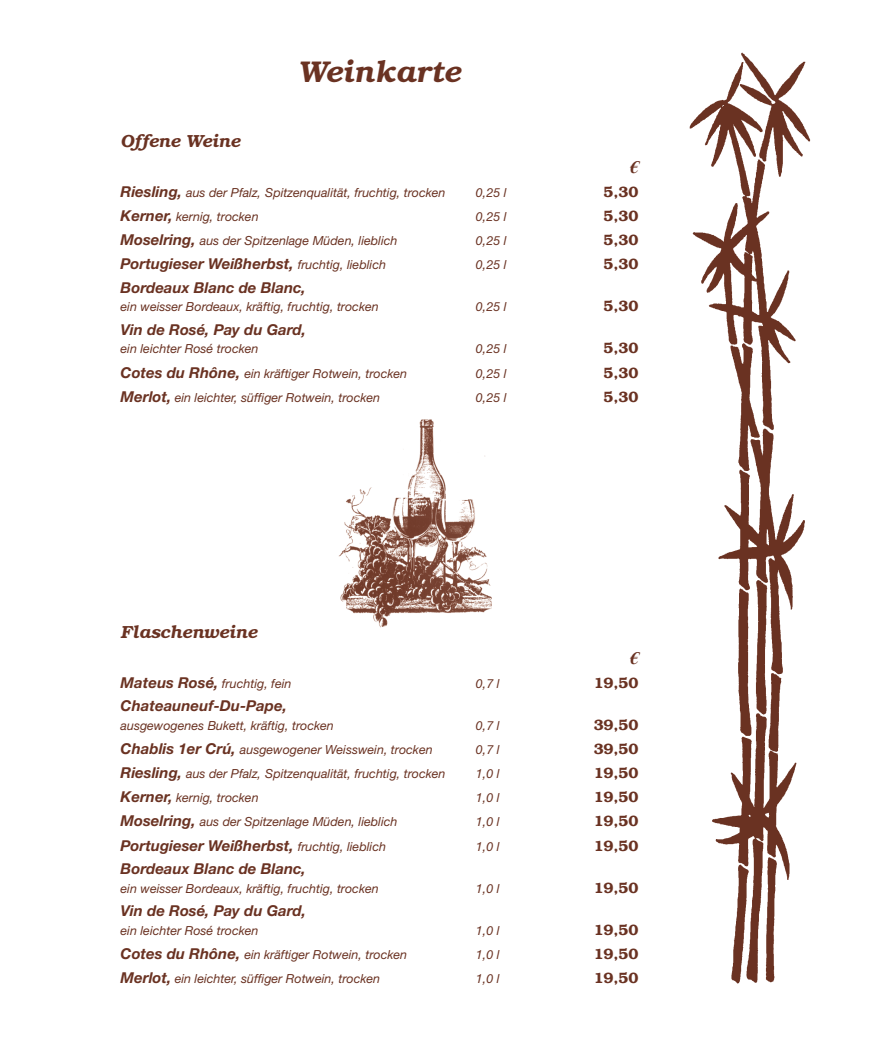
<style>
.page{position:relative;width:869px;height:1053px;background:#fff}
.page>*{position:absolute;margin:0;border:0;box-sizing:border-box;transform-origin:0 0}
.t1{font:italic 600 30px "Bookman";color:#6a3222}
.t2{font:italic 600 17.5px "Bookman";color:#6a3222}
.t3{font:italic 700 17.5px "Times New Roman";color:#6a3222}
.t4{font:italic 700 15px "Helvetica Neue";color:#6a3222}
.t5{font:600 15px "Bookman";color:#6a3222}
.t6{font:italic 12.5px "Helvetica Neue";color:#6a3222}
.s1{font-weight:700;font-size:15px}
.s2{font-weight:400;font-size:12.5px}
</style>
<div class="page">
<img style="left:689px;top:52px;width:122px;height:932px">
<img style="left:339px;top:419px;width:153px;height:209px">
<h2 class="t2" style="left:120px;top:130px;width:121px">Offene Weine</h2>
<h1 class="t1" style="left:298px;top:54px;width:163px">Weinkarte</h1>
<h2 class="t3" style="left:629px;top:155px;width:10px">€</h2>
<p class="t6" style="left:120px;top:185px;width:326px"><span class="s1">Riesling,</span> aus der Pfalz, Spitzenqualität, fruchtig, trocken</p>
<p class="t6" style="left:475px;top:185px;width:32px">0,25 l</p>
<p class="t5" style="left:603px;top:183px;width:36px">5,30</p>
<p class="t6" style="left:120px;top:209px;width:139px"><span class="s1">Kerner,</span> kernig, trocken</p>
<p class="t6" style="left:475px;top:209px;width:32px">0,25 l</p>
<p class="t5" style="left:603px;top:207px;width:36px">5,30</p>
<p class="t6" style="left:120px;top:233px;width:278px"><span class="s1">Moselring,</span> aus der Spitzenlage Müden, lieblich</p>
<p class="t6" style="left:475px;top:233px;width:32px">0,25 l</p>
<p class="t5" style="left:603px;top:231px;width:36px">5,30</p>
<p class="t4" style="left:120px;top:254px;width:267px">Portugieser Weißherbst, <span class="s2">fruchtig, lieblich</span></p>
<p class="t6" style="left:475px;top:257px;width:32px">0,25 l</p>
<p class="t5" style="left:603px;top:255px;width:36px">5,30</p>
<p class="t4" style="left:120px;top:278px;width:187px">Bordeaux Blanc de Blanc,</p>
<p class="t6" style="left:120px;top:299px;width:259px">ein weisser Bordeaux, kräftig, fruchtig, trocken</p>
<p class="t6" style="left:475px;top:299px;width:32px">0,25 l</p>
<p class="t5" style="left:603px;top:297px;width:36px">5,30</p>
<p class="t4" style="left:120px;top:320px;width:187px">Vin de Rosé, Pay du Gard,</p>
<p class="t6" style="left:120px;top:341px;width:139px">ein leichter Rosé trocken</p>
<p class="t6" style="left:475px;top:341px;width:32px">0,25 l</p>
<p class="t5" style="left:603px;top:339px;width:36px">5,30</p>
<p class="t6" style="left:120px;top:365px;width:288px"><span class="s1">Cotes du Rhône,</span> ein kräftiger Rotwein, trocken</p>
<p class="t6" style="left:475px;top:365px;width:32px">0,25 l</p>
<p class="t5" style="left:603px;top:363px;width:36px">5,30</p>
<p class="t6" style="left:120px;top:389px;width:261px"><span class="s1">Merlot,</span> ein leichter, süffiger Rotwein, trocken</p>
<p class="t6" style="left:475px;top:389px;width:32px">0,25 l</p>
<p class="t5" style="left:603px;top:387px;width:36px">5,30</p>
<h2 class="t2" style="left:120px;top:621px;width:138px">Flaschenweine</h2>
<h2 class="t3" style="left:629px;top:646px;width:10px">€</h2>
<p class="t6" style="left:120px;top:676px;width:172px"><span class="s1">Mateus Rosé,</span> fruchtig, fein</p>
<p class="t6" style="left:475px;top:676px;width:25px">0,7 l</p>
<p class="t5" style="left:593px;top:674px;width:46px">19,50</p>
<p class="t4" style="left:120px;top:696px;width:168px">Chateauneuf-Du-Pape,</p>
<p class="t6" style="left:120px;top:718px;width:214px">ausgewogenes Bukett, kräftig, trocken</p>
<p class="t6" style="left:475px;top:718px;width:25px">0,7 l</p>
<p class="t5" style="left:593px;top:716px;width:46px">39,50</p>
<p class="t6" style="left:120px;top:742px;width:313px"><span class="s1">Chablis 1er Crú,</span> ausgewogener Weisswein, trocken</p>
<p class="t6" style="left:475px;top:742px;width:25px">0,7 l</p>
<p class="t5" style="left:593px;top:740px;width:46px">39,50</p>
<p class="t6" style="left:120px;top:766px;width:326px"><span class="s1">Riesling,</span> aus der Pfalz, Spitzenqualität, fruchtig, trocken</p>
<p class="t6" style="left:475px;top:766px;width:25px">1,0 l</p>
<p class="t5" style="left:593px;top:764px;width:46px">19,50</p>
<p class="t6" style="left:120px;top:790px;width:139px"><span class="s1">Kerner,</span> kernig, trocken</p>
<p class="t6" style="left:475px;top:790px;width:25px">1,0 l</p>
<p class="t5" style="left:593px;top:788px;width:46px">19,50</p>
<p class="t6" style="left:120px;top:814px;width:278px"><span class="s1">Moselring,</span> aus der Spitzenlage Müden, lieblich</p>
<p class="t6" style="left:475px;top:814px;width:25px">1,0 l</p>
<p class="t5" style="left:593px;top:812px;width:46px">19,50</p>
<p class="t4" style="left:120px;top:835px;width:267px">Portugieser Weißherbst, <span class="s2">fruchtig, lieblich</span></p>
<p class="t6" style="left:475px;top:838px;width:25px">1,0 l</p>
<p class="t5" style="left:593px;top:836px;width:46px">19,50</p>
<p class="t4" style="left:120px;top:859px;width:187px">Bordeaux Blanc de Blanc,</p>
<p class="t6" style="left:120px;top:880px;width:259px">ein weisser Bordeaux, kräftig, fruchtig, trocken</p>
<p class="t6" style="left:475px;top:880px;width:25px">1,0 l</p>
<p class="t5" style="left:593px;top:878px;width:46px">19,50</p>
<p class="t4" style="left:120px;top:901px;width:187px">Vin de Rosé, Pay du Gard,</p>
<p class="t6" style="left:120px;top:922px;width:139px">ein leichter Rosé trocken</p>
<p class="t6" style="left:475px;top:922px;width:25px">1,0 l</p>
<p class="t5" style="left:593px;top:920px;width:46px">19,50</p>
<p class="t6" style="left:120px;top:946px;width:288px"><span class="s1">Cotes du Rhône,</span> ein kräftiger Rotwein, trocken</p>
<p class="t6" style="left:475px;top:946px;width:25px">1,0 l</p>
<p class="t5" style="left:593px;top:944px;width:46px">19,50</p>
<p class="t6" style="left:120px;top:970px;width:261px"><span class="s1">Merlot,</span> ein leichter, süffiger Rotwein, trocken</p>
<p class="t6" style="left:475px;top:970px;width:25px">1,0 l</p>
<p class="t5" style="left:593px;top:968px;width:46px">19,50</p>
</div>
